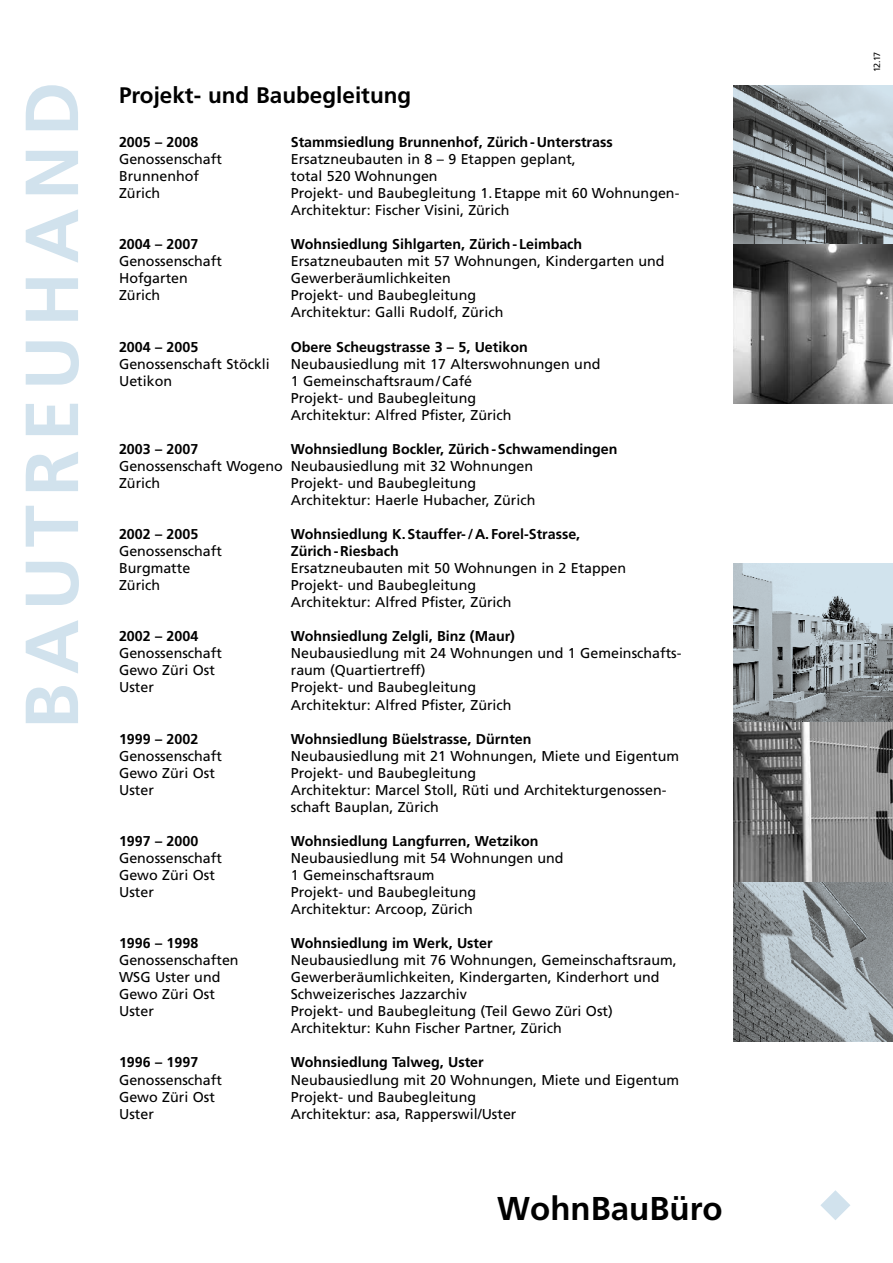
<style>
.page{position:relative;width:893px;height:1263px;background:#fff}
.page>*{position:absolute;margin:0;border:0;box-sizing:border-box;transform-origin:0 0}
.t1{font:700 75px "Frutiger";letter-spacing:.115em;color:#d1e2ed}
.t2{font:700 33px "Frutiger";color:#000}
.t3{font:700 22.5px "Frutiger";color:#000}
.t4{font:14.25px/17.1px "Frutiger";color:#000}
.t5{font:700 14.25px/17.1px "Frutiger";color:#000}
.t6{font:9px "Frutiger";color:#000}
</style>
<div class="page">
<svg style="left:820px;top:1190px;width:30px;height:30px"></svg>
<img style="left:733px;top:564px;width:160px;height:318px">
<img style="left:733px;top:85px;width:160px;height:319px">
<svg style="left:733px;top:882px;width:160px;height:159px;background:#92999d"></svg>
<h1 class="t1" style="left:8px;top:729px;width:649px;rotate:-90deg">BAUTREUHAND</h1>
<h3 class="t3" style="left:119px;top:82px;width:294px">Projekt- und Baubegleitung</h3>
<p class="t5" style="left:291px;top:133px;width:323px">Stammsiedlung Brunnenhof, Zürich-Unterstrass</p>
<p class="t4" style="left:291px;top:150px;width:390px">Ersatzneubauten in 8 – 9 Etappen geplant,<br>total 520 Wohnungen<br>Projekt- und Baubegleitung 1.Etappe mit 60 Wohnungen-Architektur: Fischer Visini, Zürich</p>
<p class="t5" style="left:119px;top:133px;width:81px">2005 – 2008</p>
<p class="t4" style="left:119px;top:150px;width:104px">Genossenschaft<br>Brunnenhof<br>Zürich</p>
<p class="t5" style="left:291px;top:236px;width:293px">Wohnsiedlung Sihlgarten, Zürich- Leimbach</p>
<p class="t4" style="left:291px;top:253px;width:375px">Ersatzneubauten mit 57 Wohnungen, Kindergarten und Gewerberäumlichkeiten<br>Projekt- und Baubegleitung<br>Architektur: Galli Rudolf, Zürich</p>
<p class="t5" style="left:119px;top:236px;width:81px">2004 – 2007</p>
<p class="t4" style="left:119px;top:253px;width:104px">Genossenschaft<br>Hofgarten<br>Zürich</p>
<p class="t5" style="left:291px;top:338px;width:238px">Obere Scheugstrasse 3 – 5, Uetikon</p>
<p class="t4" style="left:291px;top:355px;width:311px">Neubausiedlung mit 17 Alterswohnungen und 1 Gemeinschaftsraum/Café<br>Projekt- und Baubegleitung<br>Architektur: Alfred Pfister, Zürich</p>
<p class="t5" style="left:119px;top:338px;width:81px">2004 – 2005</p>
<p class="t4" style="left:119px;top:355px;width:152px">Genossenschaft Stöckli<br>Uetikon</p>
<p class="t5" style="left:291px;top:440px;width:328px">Wohnsiedlung Bockler, Zürich-Schwamendingen</p>
<p class="t4" style="left:291px;top:457px;width:246px">Neubausiedlung mit 32 Wohnungen<br>Projekt- und Baubegleitung<br>Architektur: Haerle Hubacher, Zürich</p>
<p class="t5" style="left:119px;top:440px;width:81px">2003 – 2007</p>
<p class="t4" style="left:119px;top:457px;width:165px">Genossenschaft Wogeno<br>Zürich</p>
<p class="t5" style="left:291px;top:525px;width:291px">Wohnsiedlung K.Stauffer-/A.Forel-Strasse,<br>Zürich-Riesbach</p>
<p class="t4" style="left:291px;top:559px;width:337px">Ersatzneubauten mit 50 Wohnungen in 2 Etappen<br>Projekt- und Baubegleitung<br>Architektur: Alfred Pfister, Zürich</p>
<p class="t5" style="left:119px;top:525px;width:81px">2002 – 2005</p>
<p class="t4" style="left:119px;top:542px;width:104px">Genossenschaft<br>Burgmatte<br>Zürich</p>
<p class="t5" style="left:291px;top:628px;width:226px">Wohnsiedlung Zelgli, Binz (Maur)</p>
<p class="t4" style="left:291px;top:645px;width:392px">Neubausiedlung mit 24 Wohnungen und 1 Gemeinschafts&shy;raum (Quartiertreff)<br>Projekt- und Baubegleitung<br>Architektur: Alfred Pfister, Zürich</p>
<p class="t5" style="left:119px;top:628px;width:81px">2002 – 2004</p>
<p class="t4" style="left:119px;top:645px;width:104px">Genossenschaft<br>Gewo Züri Ost<br>Uster</p>
<p class="t5" style="left:119px;top:730px;width:81px">1999 – 2002</p>
<p class="t4" style="left:119px;top:747px;width:104px">Genossenschaft<br>Gewo Züri Ost<br>Uster</p>
<p class="t5" style="left:119px;top:832px;width:81px">1997 – 2000</p>
<p class="t4" style="left:119px;top:849px;width:104px">Genossenschaft<br>Gewo Züri Ost<br>Uster</p>
<p class="t5" style="left:119px;top:934px;width:81px">1996 – 1998</p>
<p class="t4" style="left:119px;top:951px;width:121px">Genossenschaften<br>WSG Uster und<br>Gewo Züri Ost<br>Uster</p>
<p class="t5" style="left:119px;top:1054px;width:81px">1996 – 1997</p>
<p class="t4" style="left:119px;top:1071px;width:104px">Genossenschaft<br>Gewo Züri Ost<br>Uster</p>
<p class="t5" style="left:291px;top:730px;width:242px">Wohnsiedlung Büelstrasse, Dürnten</p>
<p class="t4" style="left:291px;top:747px;width:390px">Neubausiedlung mit 21 Wohnungen, Miete und Eigentum Projekt- und Baubegleitung<br>Architektur: Marcel Stoll, Rüti und Architekturgenossen&shy;schaft Bauplan, Zürich</p>
<p class="t5" style="left:291px;top:832px;width:249px">Wohnsiedlung Langfurren, Wetzikon</p>
<p class="t4" style="left:291px;top:849px;width:274px">Neubausiedlung mit 54 Wohnungen und<br>1 Gemeinschaftsraum<br>Projekt- und Baubegleitung<br>Architektur: Arcoop, Zürich</p>
<p class="t5" style="left:291px;top:934px;width:203px">Wohnsiedlung im Werk, Uster</p>
<p class="t4" style="left:291px;top:951px;width:387px">Neubausiedlung mit 76 Wohnungen, Gemeinschaftsraum, Gewerberäumlichkeiten, Kindergarten, Kinderhort und Schweizerisches Jazzarchiv<br>Projekt- und Baubegleitung (Teil Gewo Züri Ost)<br>Architektur: Kuhn Fischer Partner, Zürich</p>
<p class="t5" style="left:291px;top:1054px;width:194px">Wohnsiedlung Talweg, Uster</p>
<p class="t4" style="left:291px;top:1071px;width:390px">Neubausiedlung mit 20 Wohnungen, Miete und Eigentum<br>Projekt- und Baubegleitung<br>Architektur: asa, Rapperswil/Uster</p>
<h2 class="t2" style="left:497px;top:1189px;width:227px">WohnBauBüro</h2>
<p class="t6" style="left:872px;top:72px;width:22px;rotate:-90deg">12.17</p>
</div>
